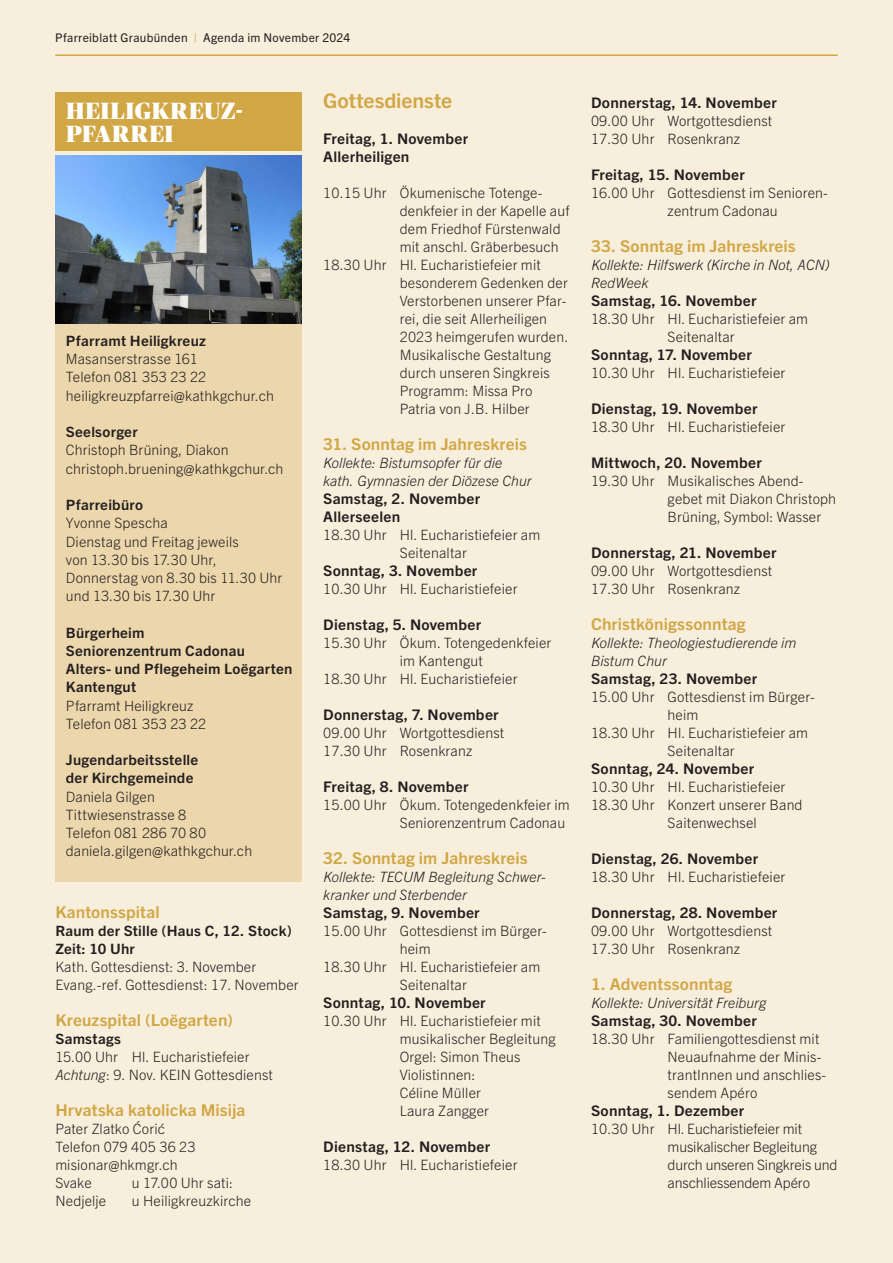
<style>
.page{position:relative;width:893px;height:1263px;background:#f7eedb}
.page>*{position:absolute;margin:0;border:0;box-sizing:border-box;transform-origin:0 0}
.t1{font:900 23.4px/24px "Publico Banner";letter-spacing:.035em;color:#fff}
.t2{font:700 20.25px "Trade Gothic Next LT Pro";letter-spacing:-.005em;color:#d1a644;scale:1.05 1}
.t3{font:700 16.35px "Trade Gothic Next LT Pro";letter-spacing:.005em;color:#d1a644;scale:1.05 1}
.t4{font:700 14.7px/18px "Trade Gothic Next LT Pro";letter-spacing:.02em;color:#231f20;scale:1.05 1}
.t5{font:300 14.25px/18px "Trade Gothic Next LT Pro";letter-spacing:.01em;color:#231f20}
.t6{font:italic 300 14.25px/18px "Trade Gothic Next LT Pro";letter-spacing:.005em;color:#231f20}
.t7{font:700 14.25px/18.3px "Trade Gothic Next LT Pro";letter-spacing:.015em;color:#231f20;scale:1.05 1}
.t8{font:300 14.25px/18px "Trade Gothic Next LT Pro";letter-spacing:-.01em;color:#231f20}
.t9{font:12px "Trade Gothic Next LT Pro";letter-spacing:.025em;color:#231f20}
.s1{color:#d1a644}
.s2{font-style:italic}
</style>
<div class="page">
<hr style="left:55px;top:55px;width:783px;height:1px;background:#d1a644">
<div style="left:55px;top:93px;width:247px;height:58px;background:#d1a644"></div>
<div style="left:55px;top:323px;width:247px;height:559px;background:#ecd6ab"></div>
<img style="left:55px;top:155px;width:247px;height:169px">
<p class="t9" style="left:55px;top:30px;width:297px">Pfarreiblatt Graubünden <span class="s1">|</span> Agenda im November 2024</p>
<h1 class="t1" style="left:66px;top:98px;width:178px">HEILIGKREUZ-<br>PFARREI</h1>
<p class="t7" style="left:66px;top:331px;width:135px">Pfarramt Heiligkreuz</p>
<p class="t5" style="left:66px;top:349px;width:209px">Masanserstrasse 161<br>Telefon 081 353 23 22 heiligkreuzpfarrei@kathkgchur.ch</p>
<p class="t7" style="left:66px;top:422px;width:70px">Seelsorger</p>
<p class="t5" style="left:66px;top:440px;width:219px">Christoph Brüning, Diakon christoph.bruening@kathkgchur.ch</p>
<p class="t7" style="left:66px;top:495px;width:75px">Pfarreibüro</p>
<p class="t5" style="left:66px;top:513px;width:218px">Yvonne Spescha<br>Dienstag und Freitag jeweils<br>von 13.30 bis 17.30 Uhr,<br>Donnerstag von 8.30 bis 11.30 Uhr und 13.30 bis 17.30 Uhr</p>
<p class="t7" style="left:66px;top:622px;width:217px">Bürgerheim<br>Seniorenzentrum Cadonau<br>Alters- und Pflegeheim Loëgarten<br>Kantengut</p>
<p class="t5" style="left:66px;top:695px;width:142px">Pfarramt Heiligkreuz<br>Telefon 081 353 23 22</p>
<p class="t7" style="left:66px;top:750px;width:128px">Jugendarbeitsstelle der Kirchgemeinde</p>
<p class="t5" style="left:66px;top:786px;width:188px">Daniela Gilgen<br>Tittwiesenstrasse 8<br>Telefon 081 286 70 80 daniela.gilgen@kathkgchur.ch</p>
<p class="t3" style="left:55px;top:901px;width:101px">Kantonsspital</p>
<p class="t7" style="left:55px;top:921px;width:227px">Raum der Stille (Haus C, 12. Stock)<br>Zeit: 10 Uhr</p>
<p class="t5" style="left:55px;top:957px;width:245px">Kath. Gottesdienst: 3. November<br>Evang.-ref. Gottesdienst: 17. November</p>
<p class="t3" style="left:55px;top:1009px;width:171px">Kreuzspital (Loëgarten)</p>
<p class="t7" style="left:55px;top:1029px;width:64px">Samstags</p>
<p class="t5" style="left:55px;top:1047px;width:219px">15.00 Uhr Hl. Eucharistiefeier<br><span class="s2">Achtung</span>: 9. Nov. KEIN Gottesdienst</p>
<p class="t3" style="left:55px;top:1099px;width:182px">Hrvatska katolicka Misija</p>
<p class="t5" style="left:55px;top:1119px;width:142px">Pater Zlatko Ćorić<br>Telefon 079 405 36 23 misionar@hkmgr.ch<br>Svake</p>
<p class="t5" style="left:132px;top:1173px;width:103px">u 17.00 Uhr sati:</p>
<p class="t5" style="left:55px;top:1191px;width:52px">Nedjelje</p>
<p class="t5" style="left:132px;top:1191px;width:121px">u Heiligkreuzkirche</p>
<h2 class="t2" style="left:323px;top:87px;width:124px">Gottesdienste</h2>
<p class="t4" style="left:323px;top:129px;width:139px">Freitag, 1. November<br>Allerheiligen</p>
<p class="t5" style="left:323px;top:183px;width:221px">10.15 Uhr Ökumenische Totenge-</p>
<p class="t5" style="left:400px;top:201px;width:171px">denkfeier in der Kapelle auf</p>
<p class="t5" style="left:400px;top:219px;width:162px">dem Friedhof Fürstenwald</p>
<p class="t5" style="left:400px;top:237px;width:161px">mit anschl. Gräberbesuch</p>
<p class="t5" style="left:323px;top:255px;width:219px">18.30 Uhr Hl. Eucharistiefeier mit</p>
<p class="t5" style="left:400px;top:273px;width:170px">besonderem Gedenken der</p>
<p class="t5" style="left:400px;top:291px;width:168px">Verstorbenen unserer Pfar-</p>
<p class="t5" style="left:400px;top:309px;width:149px">rei, die seit Allerheiligen</p>
<p class="t5" style="left:400px;top:327px;width:170px">2023 heimgerufen wurden.</p>
<p class="t5" style="left:400px;top:345px;width:153px">Musikalische Gestaltung</p>
<p class="t5" style="left:400px;top:363px;width:152px">durch unseren Singkreis</p>
<p class="t5" style="left:400px;top:381px;width:134px">Programm: Missa Pro</p>
<p class="t5" style="left:400px;top:399px;width:131px">Patria von J.B. Hilber</p>
<p class="t3" style="left:323px;top:433px;width:195px">31. Sonntag im Jahreskreis</p>
<p class="t6" style="left:323px;top:453px;width:210px">Kollekte: Bistumsopfer für die kath. Gymnasien der Diözese Chur</p>
<p class="t4" style="left:323px;top:489px;width:151px">Samstag, 2. November<br>Allerseelen</p>
<p class="t5" style="left:323px;top:525px;width:219px;text-align:center">18.30 Uhr Hl. Eucharistiefeier am<br>Seitenaltar</p>
<p class="t4" style="left:323px;top:561px;width:148px">Sonntag, 3. November</p>
<p class="t5" style="left:323px;top:579px;width:196px">10.30 Uhr Hl. Eucharistiefeier</p>
<p class="t4" style="left:323px;top:615px;width:152px">Dienstag, 5. November</p>
<p class="t5" style="left:323px;top:633px;width:230px">15.30 Uhr Ökum. Totengedenkfeier</p>
<p class="t5" style="left:400px;top:651px;width:85px">im Kantengut</p>
<p class="t5" style="left:323px;top:669px;width:196px">18.30 Uhr Hl. Eucharistiefeier</p>
<p class="t4" style="left:323px;top:705px;width:169px">Donnerstag, 7. November</p>
<p class="t5" style="left:323px;top:723px;width:183px">09.00 Uhr Wortgottesdienst<br>17.30 Uhr Rosenkranz</p>
<p class="t4" style="left:323px;top:777px;width:140px">Freitag, 8. November</p>
<p class="t5" style="left:400px;top:795px;width:172px;text-indent:-77px">15.00 Uhr Ökum. Totengedenkfeier im<br>Seniorenzentrum Cadonau</p>
<p class="t3" style="left:323px;top:847px;width:196px">32. Sonntag im Jahreskreis</p>
<p class="t6" style="left:323px;top:867px;width:224px">Kollekte: TECUM Begleitung Schwer&shy;kranker und Sterbender</p>
<p class="t4" style="left:323px;top:903px;width:151px">Samstag, 9. November</p>
<p class="t5" style="left:323px;top:921px;width:225px">15.00 Uhr Gottesdienst im Bürger-</p>
<p class="t5" style="left:400px;top:939px;width:32px">heim</p>
<p class="t5" style="left:323px;top:957px;width:219px">18.30 Uhr Hl. Eucharistiefeier am</p>
<p class="t5" style="left:400px;top:975px;width:69px">Seitenaltar</p>
<p class="t4" style="left:323px;top:993px;width:156px">Sonntag, 10. November</p>
<p class="t5" style="left:400px;top:1011px;width:157px;text-indent:-77px">10.30 Uhr Hl. Eucharistiefeier mit musikalischer Begleitung<br>Orgel: Simon Theus<br>Violistinnen:<br>Céline Müller<br>Laura Zangger</p>
<p class="t4" style="left:323px;top:1137px;width:160px">Dienstag, 12. November</p>
<p class="t5" style="left:323px;top:1155px;width:196px">18.30 Uhr Hl. Eucharistiefeier</p>
<p class="t4" style="left:591px;top:93px;width:178px">Donnerstag, 14. November</p>
<p class="t5" style="left:591px;top:111px;width:183px">09.00 Uhr Wortgottesdienst<br>17.30 Uhr Rosenkranz</p>
<p class="t4" style="left:591px;top:165px;width:148px">Freitag, 15. November</p>
<p class="t5" style="left:668px;top:183px;width:162px;text-indent:-77px">16.00 Uhr Gottesdienst im Senioren&shy;zentrum Cadonau</p>
<p class="t3" style="left:591px;top:235px;width:196px">33. Sonntag im Jahreskreis</p>
<p class="t6" style="left:591px;top:255px;width:240px">Kollekte: Hilfswerk (Kirche in Not, ACN)<br>RedWeek</p>
<p class="t4" style="left:591px;top:291px;width:159px">Samstag, 16. November</p>
<p class="t5" style="left:591px;top:309px;width:219px;text-align:center">18.30 Uhr Hl. Eucharistiefeier am<br>Seitenaltar</p>
<p class="t4" style="left:591px;top:345px;width:155px">Sonntag, 17. November</p>
<p class="t5" style="left:591px;top:363px;width:196px">10.30 Uhr Hl. Eucharistiefeier</p>
<p class="t4" style="left:591px;top:399px;width:160px">Dienstag, 19. November</p>
<p class="t5" style="left:591px;top:417px;width:196px">18.30 Uhr Hl. Eucharistiefeier</p>
<p class="t4" style="left:591px;top:453px;width:164px">Mittwoch, 20. November</p>
<p class="t5" style="left:668px;top:471px;width:170px;text-indent:-77px">19.30 Uhr Musikalisches Abend&shy;gebet mit Diakon Christoph<br>Brüning, Symbol: Wasser</p>
<p class="t4" style="left:591px;top:543px;width:178px">Donnerstag, 21. November</p>
<p class="t5" style="left:591px;top:561px;width:183px">09.00 Uhr Wortgottesdienst<br>17.30 Uhr Rosenkranz</p>
<p class="t3" style="left:591px;top:613px;width:149px">Christkönigssonntag</p>
<p class="t6" style="left:591px;top:633px;width:207px">Kollekte: Theologiestudierende im<br>Bistum Chur</p>
<p class="t4" style="left:591px;top:669px;width:160px">Samstag, 23. November</p>
<p class="t5" style="left:591px;top:687px;width:225px">15.00 Uhr Gottesdienst im Bürger-</p>
<p class="t5" style="left:668px;top:705px;width:32px">heim</p>
<p class="t5" style="left:591px;top:723px;width:219px">18.30 Uhr Hl. Eucharistiefeier am</p>
<p class="t5" style="left:668px;top:741px;width:69px">Seitenaltar</p>
<p class="t4" style="left:591px;top:759px;width:157px">Sonntag, 24. November</p>
<p class="t5" style="left:591px;top:777px;width:196px">10.30 Uhr Hl. Eucharistiefeier</p>
<p class="t5" style="left:591px;top:795px;width:213px">18.30 Uhr Konzert unserer Band</p>
<p class="t5" style="left:668px;top:813px;width:91px">Saitenwechsel</p>
<p class="t4" style="left:591px;top:849px;width:161px">Dienstag, 26. November</p>
<p class="t5" style="left:591px;top:867px;width:196px">18.30 Uhr Hl. Eucharistiefeier</p>
<p class="t4" style="left:591px;top:903px;width:179px">Donnerstag, 28. November</p>
<p class="t5" style="left:591px;top:921px;width:183px">09.00 Uhr Wortgottesdienst<br>17.30 Uhr Rosenkranz</p>
<p class="t3" style="left:591px;top:973px;width:136px">1. Adventssonntag</p>
<p class="t6" style="left:591px;top:993px;width:177px">Kollekte: Universität Freiburg</p>
<p class="t4" style="left:591px;top:1011px;width:159px">Samstag, 30. November</p>
<p class="t5" style="left:668px;top:1029px;width:159px;text-indent:-77px">18.30 Uhr Familiengottesdienst mit<br>Neuaufnahme der Minis&shy;trantInnen und anschlies&shy;sendem Apéro</p>
<p class="t4" style="left:591px;top:1101px;width:147px">Sonntag, 1. Dezember</p>
<p class="t8" style="left:668px;top:1119px;width:171px;text-indent:-77px">10.30 Uhr Hl. Eucharistiefeier mit musikalischer Begleitung durch unseren Singkreis und anschliessendem Apéro</p>
</div>
